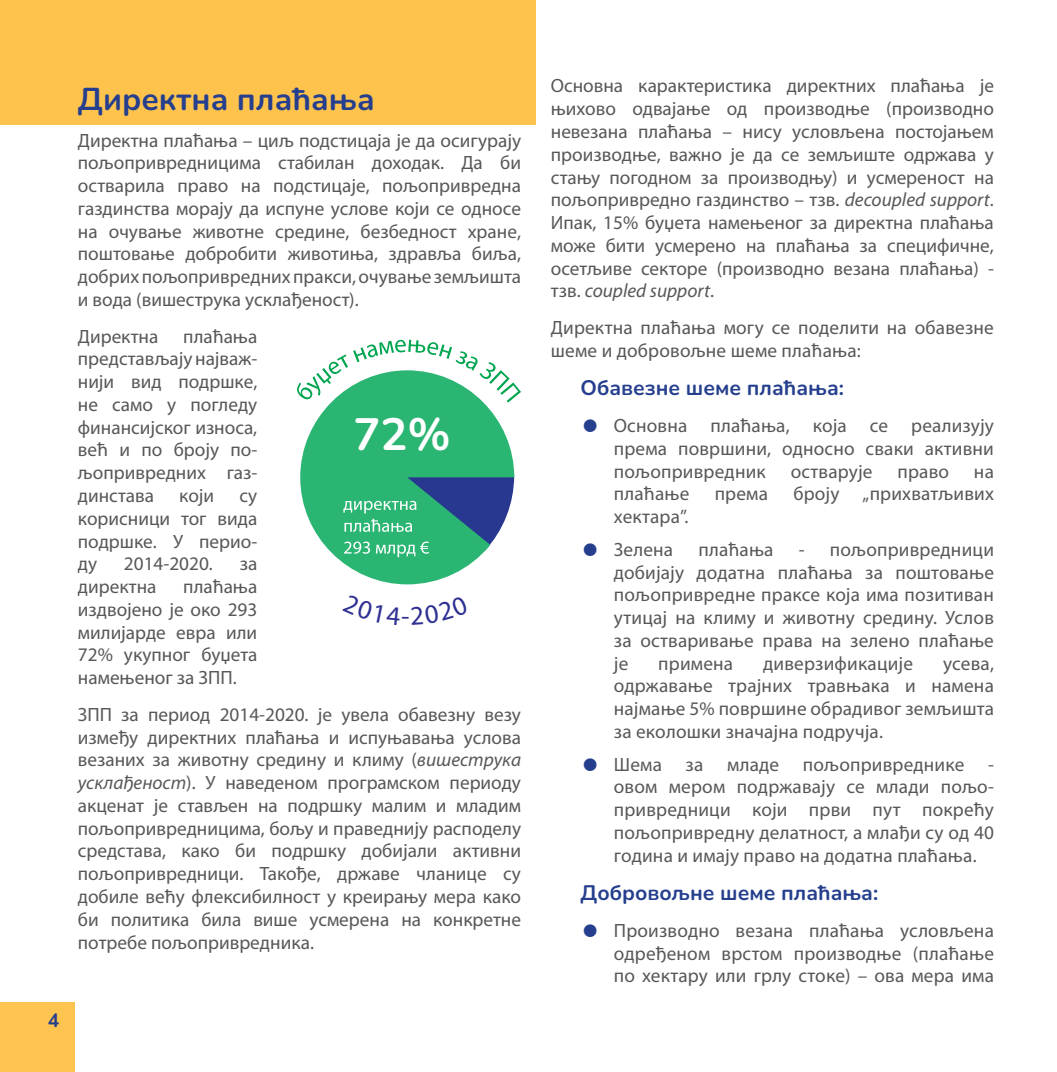
<style>
.page{position:relative;width:1057px;height:1072px;background:#fff}
.page>*{position:absolute;margin:0;border:0;box-sizing:border-box;transform-origin:0 0}
.t1{font:700 45.15px "Nunito";color:#fff}
.t2{font:700 31.5px "Nunito";color:#253f8e}
.t3{font:700 21px "Nunito";color:#253f8e}
.t4{font:19.25px/22.8px "Myriad Pro";letter-spacing:.005em;color:#57585a;text-align:justify}
.t5{font:700 19.25px "Nunito";color:#253f8e}
.s1{font-style:italic}
</style>
<div class="page">
<div style="left:0;top:1002px;width:74px;height:69px;background:#fec450"></div>
<div style="left:0;top:0;width:536px;height:124px;background:#fec34d"></div>
<svg style="left:300px;top:402px;width:214px;height:182px;fill:#2bb572"></svg>
<svg style="left:343px;top:475px;width:171px;height:82px"></svg>
<svg style="left:297px;top:339px;width:224px;height:63px"></svg>
<h2 class="t2" style="left:78px;top:77px;width:298px">Директна плаћања</h2>
<p class="t4" style="left:78px;top:129px;width:445px">Директна плаћања – циљ подстицаја је да осигурају пољопривредницима стабилан доходак. Да би остварила право на подстицаје, пољопривредна газдинства морају да испуне услове који се односе на очување животне средине, безбедност хране, поштовање добробити животиња, здравља биља, добрих пољопривредних пракси, очување земљишта и вода (вишеструка усклађеност).</p>
<p class="t4" style="left:78px;top:325px;width:82px">Директна</p>
<p class="t4" style="left:78px;top:325px;width:181px;text-indent:105px">плаћања представљају најваж&shy;нији вид подршке, не само у погледу финансијског износа, већ и по броју по&shy;љопривредних газ&shy;динстава</p>
<h1 class="t1" style="left:353px;top:403px;width:98px">72%</h1>
<p class="t4" style="left:179px;top:484px;width:36px">који</p>
<p class="t4" style="left:78px;top:484px;width:181px;text-indent:161px">су корисници тог вида подршке. У перио&shy;ду</p>
<p class="t4" style="left:124px;top:553px;width:90px">2014-2020.</p>
<p class="t4" style="left:240px;top:553px;width:19px">за</p>
<p class="t4" style="left:78px;top:575px;width:80px">директна</p>
<p class="t4" style="left:78px;top:575px;width:181px;text-indent:105px">плаћања издвојено је око 293 милијарде евра или 72% укупног буџета намењеног за ЗПП.</p>
<p class="t4" style="left:78px;top:703px;width:445px">ЗПП за период 2014-2020. је увела обавезну везу између директних плаћања и испуњавања услова везаних за животну средину и климу (<span class="s1">вишеструка усклађеност</span>). У наведеном програмском периоду акценат је стављен на подршку малим и младим пољопривредницима, бољу и праведнију расподелу средстава, како би подршку добијали активни пољопривредници. Такође, државе чланице су добиле већу флексибилност у креирању мера како би политика била више усмерена на конкретне потребе пољопривредника.</p>
<p class="t5" style="left:48px;top:1006px;width:13px">4</p>
<p class="t4" style="left:551px;top:75px;width:445px">Основна карактеристика директних плаћања је њихово одвајање од производње (производно невезана плаћања – нису условљена постојањем производње, важно је да се земљиште одржава у стању погодном за производњу) и усмереност на пољопривредно газдинство – тзв. <span class="s1">decoupled support</span>.<br>Ипак, 15% буџета намењеног за директна плаћања може бити усмерено на плаћања за специфичне, осетљиве секторе (производно везана плаћања) - тзв. <span class="s1">coupled support</span>.</p>
<p class="t4" style="left:551px;top:317px;width:444px">Директна плаћања могу се поделити на обавезне шеме и добровољне шеме плаћања:</p>
<p class="t3" style="left:580px;top:373px;width:265px">Обавезне шеме плаћања:</p>
<p class="t4" style="left:614px;top:414px;width:382px">Основна плаћања, која се реализују према површини, односно сваки активни пољопривредник</p>
<p class="t4" style="left:790px;top:460px;width:83px">остварује</p>
<p class="t4" style="left:897px;top:460px;width:53px">право</p>
<p class="t4" style="left:974px;top:460px;width:21px">на</p>
<p class="t4" style="left:614px;top:483px;width:77px">плаћање</p>
<p class="t4" style="left:714px;top:483px;width:55px">према</p>
<p class="t4" style="left:793px;top:483px;width:202px">броју „прихватљивих</p>
<p class="t4" style="left:614px;top:500px;width:76px;line-height:32.7px">хектара’’.<br>Зелена</p>
<p class="t4" style="left:698px;top:538px;width:77px">плаћања</p>
<p class="t4" style="left:614px;top:538px;width:382px;text-indent:185px">- пољопривредници добијају додатна плаћања за поштовање пољопривредне праксе која има позитиван утицај на климу и животну средину. Услов за остваривање права на зелено плаћање је</p>
<p class="t4" style="left:658px;top:652px;width:76px">примена</p>
<p class="t4" style="left:763px;top:652px;width:151px">диверзификације</p>
<p class="t4" style="left:614px;top:652px;width:382px;text-indent:329px">усева, одржавање трајних травњака и намена најмање 5% површине обрадивог земљишта за еколошки значајна подручја.</p>
<p class="t4" style="left:614px;top:753px;width:382px">Шема за младе пољопривреднике - овом мером подржавају се млади пољо&shy;привредници који први пут покрећу пољопривредну делатност, а млађи су од 40 година и имају право на додатна плаћања.</p>
<p class="t3" style="left:580px;top:878px;width:299px">Добровољне шеме плаћања:</p>
<p class="t4" style="left:614px;top:919px;width:381px">Производно везана плаћања условљена одређеном врстом производње (плаћање по хектару или грлу стоке) – ова мера има</p>
</div>
